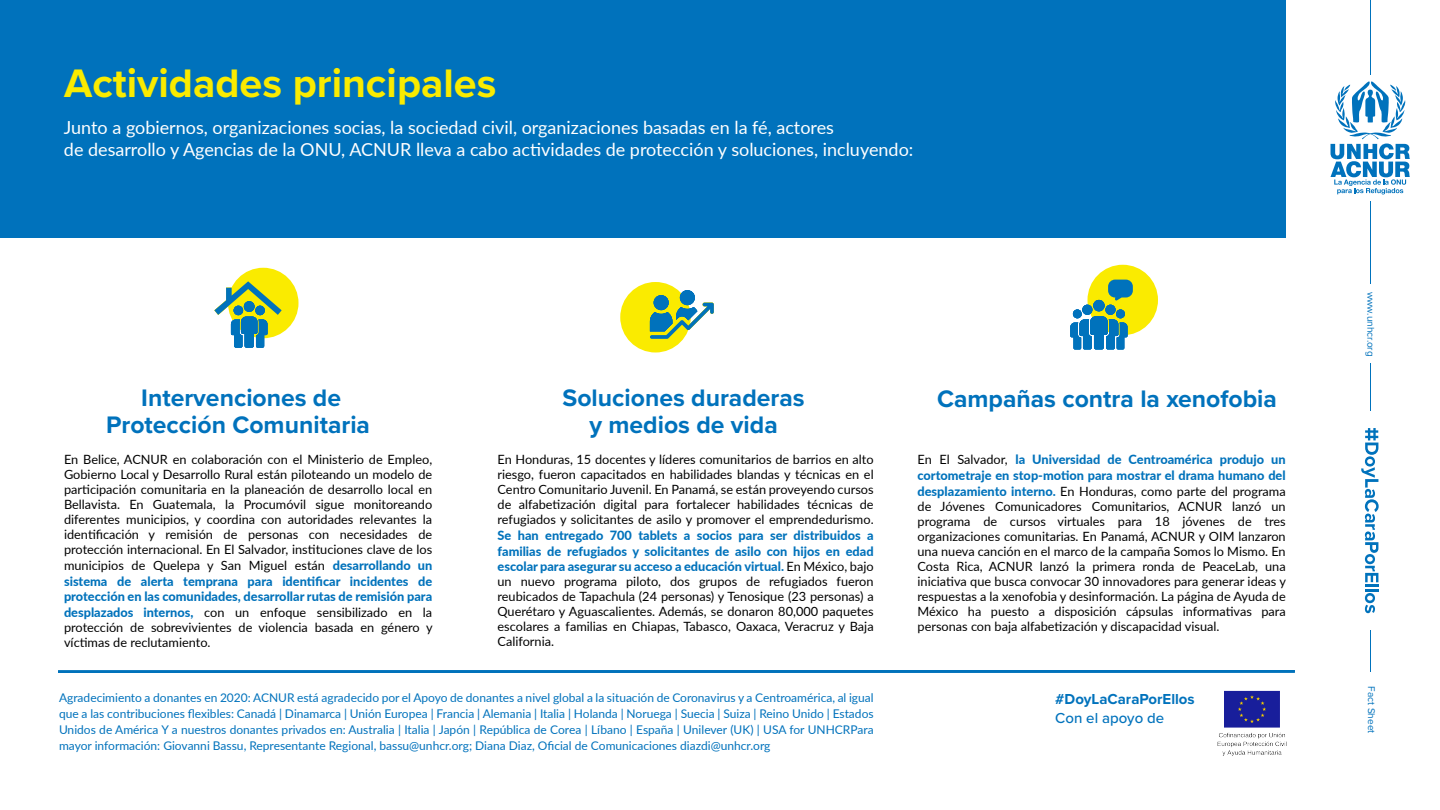
<style>
.page{position:relative;width:1440px;height:810px;background:#fff}
.page>*{position:absolute;margin:0;border:0;box-sizing:border-box;transform-origin:0 0}
.t1{font:700 41.25px "Proxima Nova";color:#faeb00}
.t2{font:700 24.75px/27px "Proxima Nova";color:#0072bc;text-align:center}
.t3{font:18px/21.6px "Lato";color:#fff}
.t4{font:700 15px "Proxima Nova";color:#0072bc}
.t5{font:500 15px "Proxima Nova";color:#0072bc}
.t6{font:12.75px/15.2px "Lato";color:#000;text-align:justify}
.t7{font:12px/15.8px "Lato";color:#0072bc;text-align:justify}
.t8{font:10.05px "Proxima Nova";color:#0072bc}
.s1{font-weight:800;color:#0072bb}
</style>
<div class="page">
<div style="left:620px;top:282px;width:71px;height:70px;background:#faeb00;border-radius:50%"></div>
<div style="left:1088px;top:265px;width:70px;height:70px;background:#faeb00;border-radius:50%"></div>
<div style="left:228px;top:268px;width:70px;height:70px;background:#faeb00;border-radius:50%"></div>
<div style="left:0;top:0;width:1286px;height:238px;background:#0072bc"></div>
<svg style="left:58px;top:670px;width:1237px;height:3px;background:#0474bb"></svg>
<div style="left:654px;top:295px;width:15px;height:15px;background:#0072bc;border-radius:50%"></div>
<div style="left:680px;top:290px;width:15px;height:15px;background:#0072bc;border-radius:50%"></div>
<svg style="left:650px;top:303px;width:64px;height:36px"></svg>
<svg style="left:214px;top:281px;width:68px;height:67px"></svg>
<div style="left:1105px;top:305px;width:11px;height:10px;background:#0072bc;border-radius:50%"></div>
<div style="left:1082px;top:305px;width:10px;height:10px;background:#0072bc;border-radius:50%"></div>
<div style="left:1093px;top:300px;width:12px;height:11px;background:#0072bc;border-radius:50%"></div>
<svg style="left:1070px;top:309px;width:57px;height:40px"></svg>
<svg style="left:1108px;top:280px;width:25px;height:21px"></svg>
<hr style="left:1370px;top:0;width:1px;height:74px;background:#0072bc">
<hr style="left:1370px;top:201px;width:1px;height:83px;background:#0072bc">
<svg style="left:1331px;top:81px;width:79px;height:113px"></svg>
<svg style="left:1361px;top:428px;width:18px;height:185px"></svg>
<hr style="left:1370px;top:363px;width:1px;height:47px;background:#0072bc">
<hr style="left:1370px;top:630px;width:1px;height:42px;background:#0072bc">
<img style="left:1203px;top:672px;width:92px;height:84px">
<h1 class="t1" style="left:64px;top:53px;width:434px">Actividades principales</h1>
<h3 class="t3" style="left:64px;top:116px;width:851px">Junto a gobiernos, organizaciones socias, la sociedad civil, organizaciones basadas en la fé, actores<br>de desarrollo y Agencias de la ONU, ACNUR lleva a cabo actividades de protección y soluciones, incluyendo:</h3>
<h2 class="t2" style="left:106px;top:384px;width:266px">Intervenciones de<br>Protección Comunitaria</h2>
<h2 class="t2" style="left:563px;top:384px;width:244px">Soluciones duraderas y medios de vida</h2>
<h2 class="t2" style="left:937px;top:384px;width:341px">Campañas contra la xenofobia</h2>
<p class="t6" style="left:64px;top:451px;width:370px">En Belice, ACNUR en colaboración con el Ministerio de Empleo, Gobierno Local y Desarrollo Rural están piloteando un modelo de participación comunitaria en la planeación de desarrollo local en Bellavista. En Guatemala, la Procumóvil sigue monitoreando diferentes municipios, y coordina con autoridades relevantes la identificación y remisión de personas con necesidades de protección internacional. En El Salvador, instituciones clave de los municipios de Quelepa y San Miguel están <span class="s1">desarrollando un sistema de alerta temprana para identificar incidentes de protección en las comunidades, desarrollar rutas de remisión para desplazados internos,</span> con un enfoque sensibilizado en la protección de sobrevivientes de violencia basada en género y víctimas de reclutamiento.</p>
<p class="t6" style="left:498px;top:451px;width:378px;line-height:15px">En Honduras, 15 docentes y líderes comunitarios de barrios en alto riesgo, fueron capacitados en habilidades blandas y técnicas en el Centro Comunitario Juvenil. En Panamá, se están proveyendo cursos de alfabetización digital para fortalecer habilidades técnicas de refugiados y solicitantes de asilo y promover el emprendedurismo.</p>
<p class="t6" style="left:498px;top:527px;width:378px"><span class="s1">Se han entregado 700 tablets a socios para ser distribuidos a familias de refugiados y solicitantes de asilo con hijos en edad escolar para asegurar su acceso a educación virtual.</span> En México, bajo un nuevo programa piloto, dos grupos de refugiados fueron reubicados de Tapachula (24 personas) y Tenosique (23 personas) a Querétaro y Aguascalientes. Además, se donaron 80,000 paquetes escolares a familias en Chiapas, Tabasco, Oaxaca, Veracruz y Baja California.</p>
<p class="t7" style="left:59px;top:690px;width:816px">Agradecimiento a donantes en 2020: ACNUR está agradecido por el Apoyo de donantes a nivel global a la situación de Coronavirus y a Centroamérica, al igual que a las contribuciones flexibles: Canadá | Dinamarca | Unión Europea | Francia | Alemania | Italia | Holanda | Noruega | Suecia | Suiza | Reino Unido | Estados Unidos de América Y a nuestros donantes privados en: Australia | Italia | Japón | República de Corea | Líbano | España | Unilever (UK) | USA for UNHCRPara mayor información: Giovanni Bassu, Representante Regional, bassu@unhcr.org; Diana Diaz, Oficial de Comunicaciones diazdi@unhcr.org</p>
<p class="t6" style="left:918px;top:451px;width:370px">En El Salvador, <span class="s1">la Universidad de Centroamérica produjo un cortometraje en stop-motion para mostrar el drama humano del desplazamiento interno.</span> En Honduras, como parte del programa de Jóvenes Comunicadores Comunitarios, ACNUR lanzó un programa de cursos virtuales para 18 jóvenes de tres organizaciones comunitarias. En Panamá, ACNUR y OIM lanzaron una nueva canción en el marco de la campaña Somos lo Mismo. En Costa Rica, ACNUR lanzó la primera ronda de PeaceLab, una iniciativa que busca convocar 30 innovadores para generar ideas y respuestas a la xenofobia y desinformación. La página de Ayuda de México ha puesto a disposición cápsulas informativas para personas con baja alfabetización y discapacidad visual.</p>
<p class="t4" style="left:1055px;top:688px;width:141px">#DoyLaCaraPorEllos</p>
<p class="t5" style="left:1055px;top:707px;width:110px">Con el apoyo de</p>
<p class="t8" style="left:1378px;top:292px;width:66px;rotate:90deg">www.unhcr.org</p>
<p class="t8" style="left:1379px;top:686px;width:48px;rotate:90deg">Fact Sheet</p>
</div>
